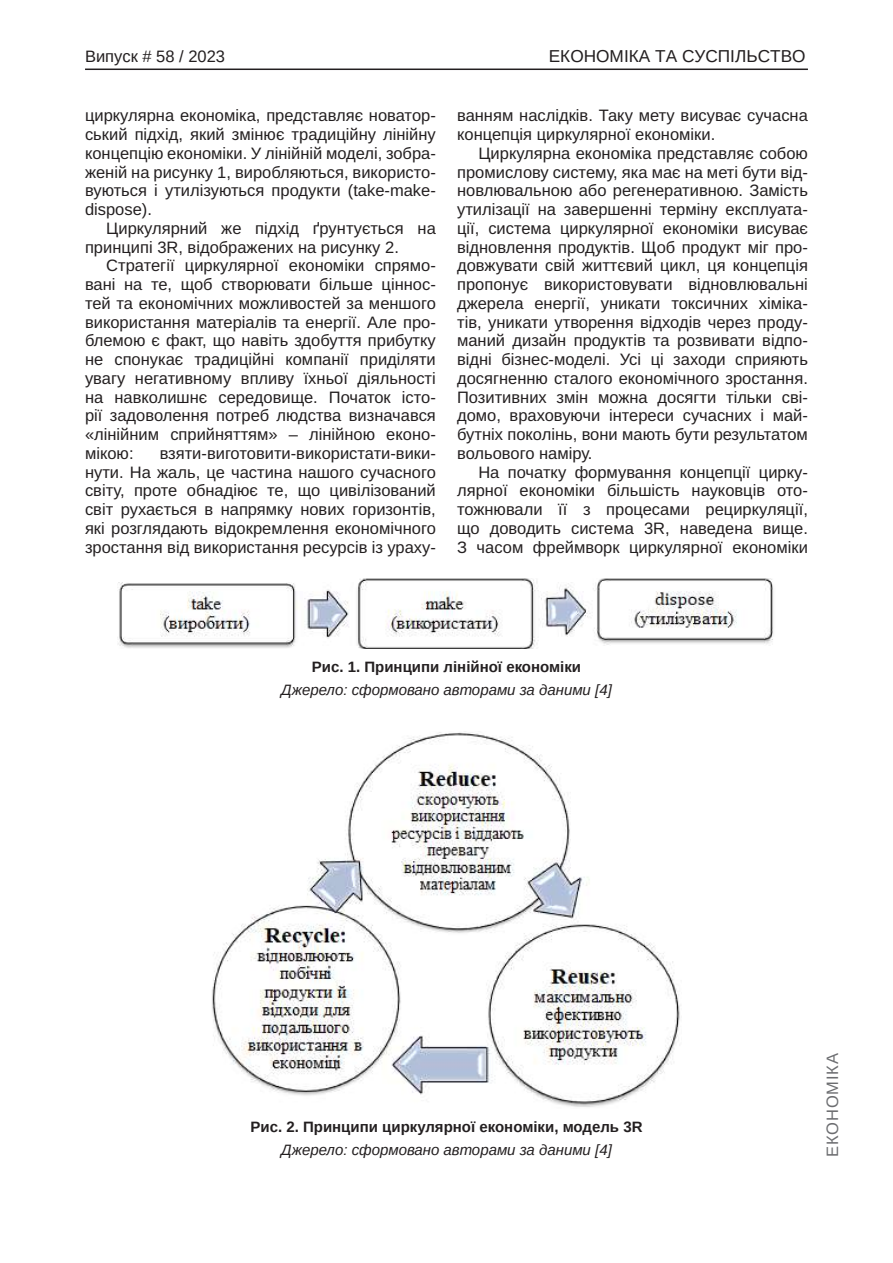
<style>
.page{position:relative;width:893px;height:1263px;background:#fff}
.page>*{position:absolute;margin:0;border:0;box-sizing:border-box;transform-origin:0 0}
.t1{font:17.25px "Arimo";color:#231f20}
.Текст_основной_G{font:16.5px/18.8px "Arimo";color:#231f20;text-align:justify}
.t2{font:16.5px "Arimo";color:#231f20}
.t3{font:16.5px "Arimo";letter-spacing:.05em;color:#6c6d70}
.Рисунок_N{font:700 15px "Arimo";color:#231f20}
.Джерело{font:italic 15px "Arimo";color:#231f20}
</style>
<div class="page">
<hr style="left:85px;top:69px;width:723px;height:1px;background:#231f20">
<img style="left:118px;top:579px;width:656px;height:70px">
<img style="left:212px;top:732px;width:468px;height:375px">
<p class="t2" style="left:85px;top:47px;width:142px">Випуск # 58 / 2023</p>
<p class="t1" style="left:549px;top:47px;width:258px">ЕКОНОМІКА ТА СУСПІЛЬСТВО</p>
<p class="Текст_основной_G" style="left:85px;top:106px;width:352px">циркулярна економіка, представляє новатор&shy;ський підхід, який змінює традиційну лінійну концепцію економіки. У лінійній моделі, зобра&shy;женій на рисунку 1, виробляються, використо&shy;вуються і утилізуються продукти (take-make&shy;dispose).</p>
<p class="Текст_основной_G" style="left:85px;top:219px;width:352px;text-indent:21px">Циркулярний же підхід ґрунтується на принципі 3R, відображених на рисунку 2.</p>
<p class="Текст_основной_G" style="left:85px;top:256px;width:352px;text-indent:21px">Стратегії циркулярної економіки спрямо&shy;вані на те, щоб створювати більше ціннос&shy;тей та економічних можливостей за меншого використання матеріалів та енергії. Але про&shy;блемою є факт, що навіть здобуття прибутку не спонукає традиційні компанії приділяти увагу негативному впливу їхньої діяльності на навколишнє середовище. Початок істо&shy;рії задоволення потреб людства визначався «лінійним сприйняттям» – лінійною еконо&shy;мікою:</p>
<p class="Текст_основной_G" style="left:85px;top:444px;width:352px;text-indent:75px">взяти-виготовити-використати-вики&shy;нути. На жаль, це частина нашого сучасного світу, проте обнадіює те, що цивілізований світ рухається в напрямку нових горизонтів, які розглядають відокремлення економічного зростання від використання ресурсів із ураху-</p>
<p class="Текст_основной_G" style="left:457px;top:106px;width:352px">ванням наслідків. Таку мету висуває сучасна концепція циркулярної економіки.</p>
<p class="Текст_основной_G" style="left:457px;top:144px;width:352px;text-indent:21px">Циркулярна економіка представляє собою промислову систему, яка має на меті бути від&shy;новлювальною або регенеративною. Замість утилізації на завершенні терміну експлуата&shy;ції, система циркулярної економіки висуває відновлення продуктів. Щоб продукт міг про&shy;довжувати свій життєвий цикл, ця концепція пропонує використовувати відновлювальні джерела енергії, уникати токсичних хіміка&shy;тів, уникати утворення відходів через проду&shy;маний дизайн продуктів та розвивати відпо&shy;відні бізнес-моделі. Усі ці заходи сприяють досягненню сталого економічного зростання.<br>Позитивних змін можна досягти тільки сві&shy;домо, враховуючи інтереси сучасних і май&shy;бутніх поколінь, вони мають бути результатом вольового наміру.</p>
<p class="Текст_основной_G" style="left:457px;top:463px;width:352px;text-indent:21px">На початку формування концепції цирку&shy;лярної економіки більшість науковців ото&shy;тожнювали її з процесами рециркуляції, що доводить система 3R, наведена вище.<br>З часом фреймворк циркулярної економіки</p>
<p class="Рисунок_N" style="left:312px;top:657px;width:271px">Рис. 1. Принципи лінійної економіки</p>
<p class="Джерело" style="left:281px;top:680px;width:332px">Джерело: сформовано авторами за даними [4]</p>
<p class="Рисунок_N" style="left:250px;top:1117px;width:393px">Рис. 2. Принципи циркулярної економіки, модель 3R</p>
<p class="Джерело" style="left:281px;top:1140px;width:332px">Джерело: сформовано авторами за даними [4]</p>
<p class="t3" style="left:823px;top:1157px;width:105px;rotate:-90deg">ЕКОНОМІКА</p>
</div>
